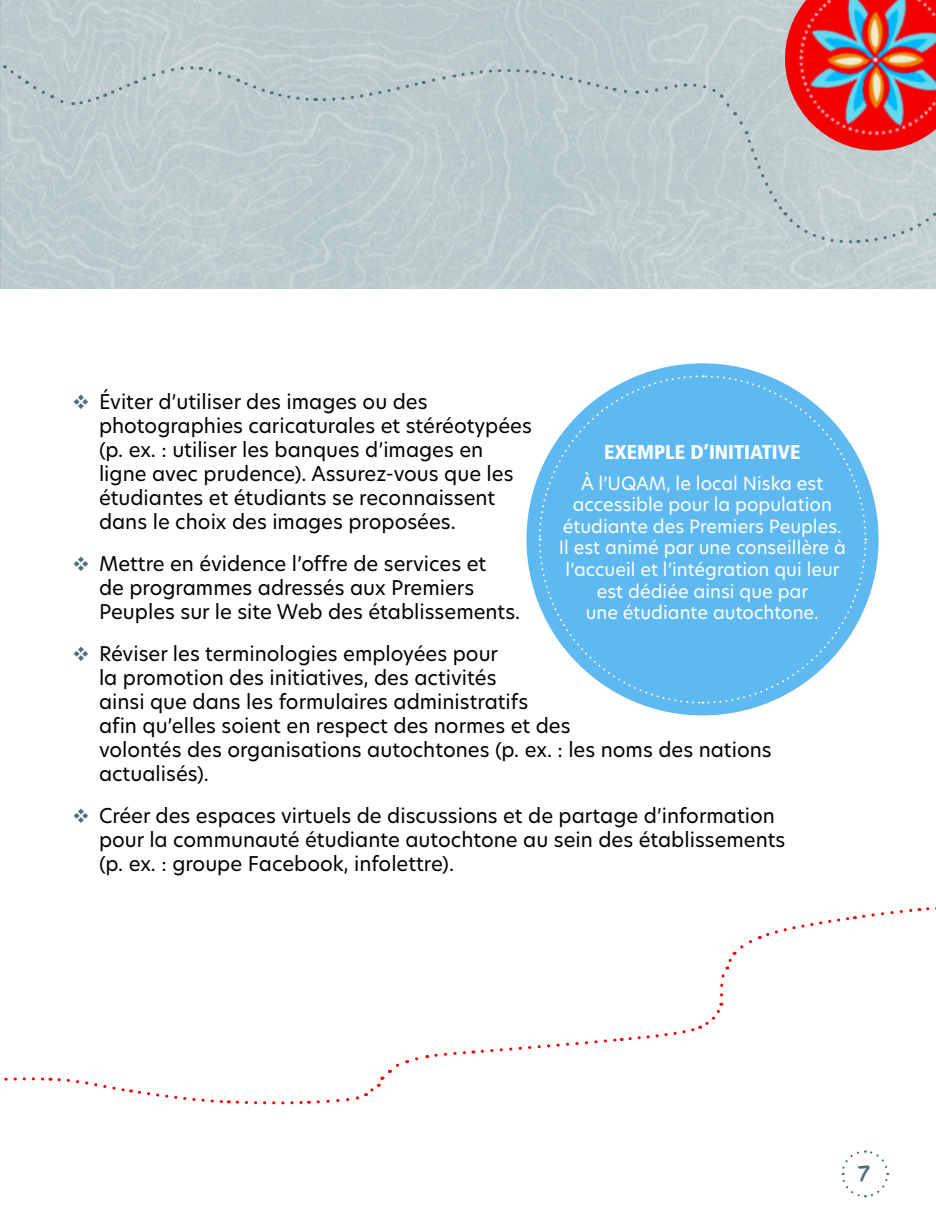
<style>
.page{position:relative;width:936px;height:1224px;background:#fff}
.page>*{position:absolute;margin:0;border:0;box-sizing:border-box;transform-origin:0 0}
.t1{font:20px/24px "Hero New";color:#000}
.t2{font:900 condensed 20px "Frutiger LT Std";color:#fff}
.t3{font:18px/21.6px "Hero New";color:#fff;text-align:center}
.t4{font:900 16.8px "Daniel";color:#4e7177}
.s1{color:#4e7177}
</style>
<div class="page">
<svg style="left:841px;top:1150px;width:48px;height:48px"></svg>
<img style="left:0;top:0;width:936px;height:288px">
<div style="left:526px;top:363px;width:353px;height:352px;background:#5eb9f1;border-radius:50%"></div>
<svg style="left:538px;top:374px;width:329px;height:331px"></svg>
<img style="left:776px;top:0;width:160px;height:82px">
<svg style="left:4px;top:1077px;width:305px;height:28px"></svg>
<svg style="left:316px;top:907px;width:620px;height:197px"></svg>
<svg style="left:0;top:32px;width:424px;height:77px"></svg>
<svg style="left:430px;top:69px;width:185px;height:23px"></svg>
<svg style="left:622px;top:82px;width:314px;height:163px"></svg>
<p class="t1" style="left:99px;top:390px;width:434px;text-indent:-27px"><span class="s1">❖</span> Éviter d’utiliser des images ou des photographies caricaturales et stéréotypées (p. ex. : utiliser les banques d’images en ligne avec prudence). Assurez-vous que les étudiantes et étudiants se reconnaissent dans le choix des images proposées.</p>
<p class="t1" style="left:99px;top:552px;width:423px;text-indent:-27px"><span class="s1">❖</span> Mettre en évidence l’offre de services et<br>de programmes adressés aux Premiers<br>Peuples sur le site Web des établissements.</p>
<p class="t1" style="left:99px;top:642px;width:674px;text-indent:-27px"><span class="s1">❖</span> Réviser les terminologies employées pour<br>la promotion des initiatives, des activités<br>ainsi que dans les formulaires administratifs<br>afin qu’elles soient en respect des normes et des<br>volontés des organisations autochtones (p. ex. : les noms des nations actualisés).</p>
<p class="t1" style="left:99px;top:804px;width:688px;text-indent:-27px"><span class="s1">❖</span> Créer des espaces virtuels de discussions et de partage d’information pour la communauté étudiante autochtone au sein des établissements (p. ex. : groupe Facebook, infolettre).</p>
<p class="t2" style="left:604px;top:440px;width:198px">EXEMPLE D’INITIATIVE</p>
<p class="t3" style="left:559px;top:472px;width:289px">À l’UQAM, le local Niska est accessible pour la population étudiante des Premiers Peuples.<br>Il est animé par une conseillère à l’accueil et l’intégration qui leur est dédiée ainsi que par<br>une étudiante autochtone.</p>
<p class="t4" style="left:856px;top:1165px;width:16px">7</p>
</div>
